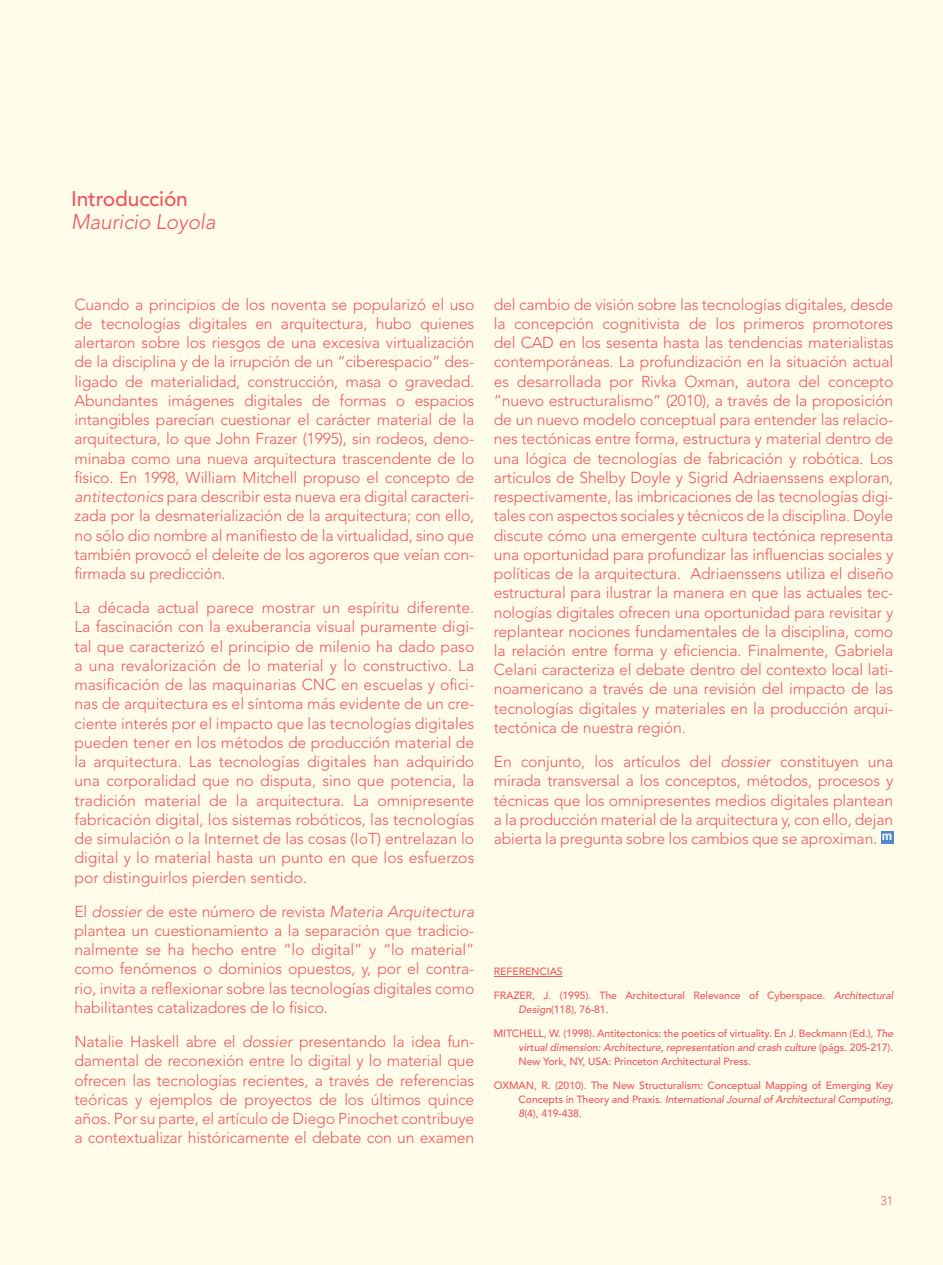
<style>
.page{position:relative;width:943px;height:1265px;background:#fffde9}
.page>*{position:absolute;margin:0;border:0;box-sizing:border-box;transform-origin:0 0}
.t1{font:italic 300 21px "Avenir LT Std";letter-spacing:-.01em;color:#f0575e}
.t2{font:500 21px "Avenir LT Std";letter-spacing:-.01em;color:#f0575e}
.t3{font:300 15.75px/19.2px "Avenir LT Std";letter-spacing:-.01em;color:#f0575e;text-align:justify}
.t4{font:300 12.25px "Avenir LT Std";color:#f0575e}
.t5{font:500 10.5px/14px "Avenir LT Std";letter-spacing:-.01em;color:#f0575e;text-align:justify}
.s1{font-style:italic}
</style>
<div class="page">
<hr style="left:494px;top:976px;width:69px;height:1px;background:#f0575e">
<div style="left:880px;top:832px;width:13px;height:12px;background:#5188c7"></div>
<h1 class="t2" style="left:71px;top:186px;width:118px">Introducción</h1>
<h1 class="t1" style="left:71px;top:210px;width:146px">Mauricio Loyola</h1>
<p class="t3" style="left:74px;top:295px;width:401px">Cuando a principios de los noventa se popularizó el uso de tecnologías digitales en arquitectura, hubo quienes alertaron sobre los riesgos de una excesiva virtualización de la disciplina y de la irrupción de un “ciberespacio” des&shy;ligado de materialidad, construcción, masa o gravedad.<br>Abundantes imágenes digitales de formas o espacios intangibles parecían cuestionar el carácter material de la arquitectura, lo que John Frazer (1995), sin rodeos, deno&shy;minaba como una nueva arquitectura trascendente de lo físico. En 1998, William Mitchell propuso el concepto de <span class="s1">antitectonics</span> para describir esta nueva era digital caracteri&shy;zada por la desmaterialización de la arquitectura; con ello, no sólo dio nombre al manifiesto de la virtualidad, sino que también provocó el deleite de los agoreros que veían con&shy;firmada su predicción.</p>
<p class="t3" style="left:74px;top:598px;width:401px">La década actual parece mostrar un espíritu diferente.<br>La fascinación con la exuberancia visual puramente digi&shy;tal que caracterizó el principio de milenio ha dado paso a una revalorización de lo material y lo constructivo. La masificación de las maquinarias CNC en escuelas y ofici&shy;nas de arquitectura es el síntoma más evidente de un cre&shy;ciente interés por el impacto que las tecnologías digitales pueden tener en los métodos de producción material de la arquitectura. Las tecnologías digitales han adquirido una corporalidad que no disputa, sino que potencia, la tradición material de la arquitectura. La omnipresente fabricación digital, los sistemas robóticos, las tecnologías de simulación o la Internet de las cosas (IoT) entrelazan lo digital y lo material hasta un punto en que los esfuerzos por distinguirlos pierden sentido.</p>
<p class="t3" style="left:74px;top:902px;width:401px">El <span class="s1">dossier</span> de este número de revista <span class="s1">Materia Arquitectura </span>plantea un cuestionamiento a la separación que tradicio&shy;nalmente se ha hecho entre “lo digital” y “lo material” como fenómenos o dominios opuestos, y, por el contra&shy;rio, invita a reflexionar sobre las tecnologías digitales como habilitantes catalizadores de lo físico.</p>
<p class="t3" style="left:74px;top:1032px;width:401px">Natalie Haskell abre el <span class="s1">dossier</span> presentando la idea fun&shy;damental de reconexión entre lo digital y lo material que ofrecen las tecnologías recientes, a través de referencias teóricas y ejemplos de proyectos de los últimos quince años. Por su parte, el artículo de Diego Pinochet contribuye a contextualizar históricamente el debate con un examen</p>
<p class="t3" style="left:494px;top:295px;width:401px">del cambio de visión sobre las tecnologías digitales, desde la concepción cognitivista de los primeros promotores del CAD en los sesenta hasta las tendencias materialistas contemporáneas. La profundización en la situación actual es desarrollada por Rivka Oxman, autora del concepto “nuevo estructuralismo” (2010), a través de la proposición de un nuevo modelo conceptual para entender las relacio&shy;nes tectónicas entre forma, estructura y material dentro de una lógica de tecnologías de fabricación y robótica. Los artículos de Shelby Doyle y Sigrid Adriaenssens exploran, respectivamente, las imbricaciones de las tecnologías digi&shy;tales con aspectos sociales y técnicos de la disciplina. Doyle discute cómo una emergente cultura tectónica representa una oportunidad para profundizar las influencias sociales y políticas de la arquitectura. Adriaenssens utiliza el diseño estructural para ilustrar la manera en que las actuales tec&shy;nologías digitales ofrecen una oportunidad para revisitar y replantear nociones fundamentales de la disciplina, como la relación entre forma y eficiencia. Finalmente, Gabriela Celani caracteriza el debate dentro del contexto local lati&shy;noamericano a través de una revisión del impacto de las tecnologías digitales y materiales en la producción arqui&shy;tectónica de nuestra región.</p>
<p class="t3" style="left:494px;top:752px;width:401px">En conjunto, los artículos del <span class="s1">dossier</span> constituyen una mirada transversal a los conceptos, métodos, procesos y técnicas que los omnipresentes medios digitales plantean a la producción material de la arquitectura y, con ello, dejan abierta la pregunta sobre los cambios que se aproximan. <sup>m</sup></p>
<p class="t5" style="left:494px;top:965px;width:14px">Referencias</p>
<p class="t5" style="left:518px;top:989px;width:376px;text-indent:-25px">FRAZER, J. (1995). The Architectural Relevance of Cyberspace. <span class="s1">Architectural<br>Design</span>(118), 76-81.</p>
<p class="t5" style="left:518px;top:1027px;width:376px;text-indent:-25px">MITCHELL, W. (1998). Antitectonics: the poetics of virtuality. En J. Beckmann (Ed.), <span class="s1">The virtual dimension: Architecture, representation and crash culture</span> (págs. 205-217).<br>New York, NY, USA: Princeton Architectural Press.</p>
<p class="t5" style="left:518px;top:1079px;width:376px;text-indent:-25px">OXMAN, R. (2010). The New Structuralism: Conceptual Mapping of Emerging Key Concepts in Theory and Praxis. <span class="s1">International Journal of Architectural Computing, 8</span>(4), 419-438.</p>
<p class="t4" style="left:880px;top:1194px;width:14px">31</p>
</div>
